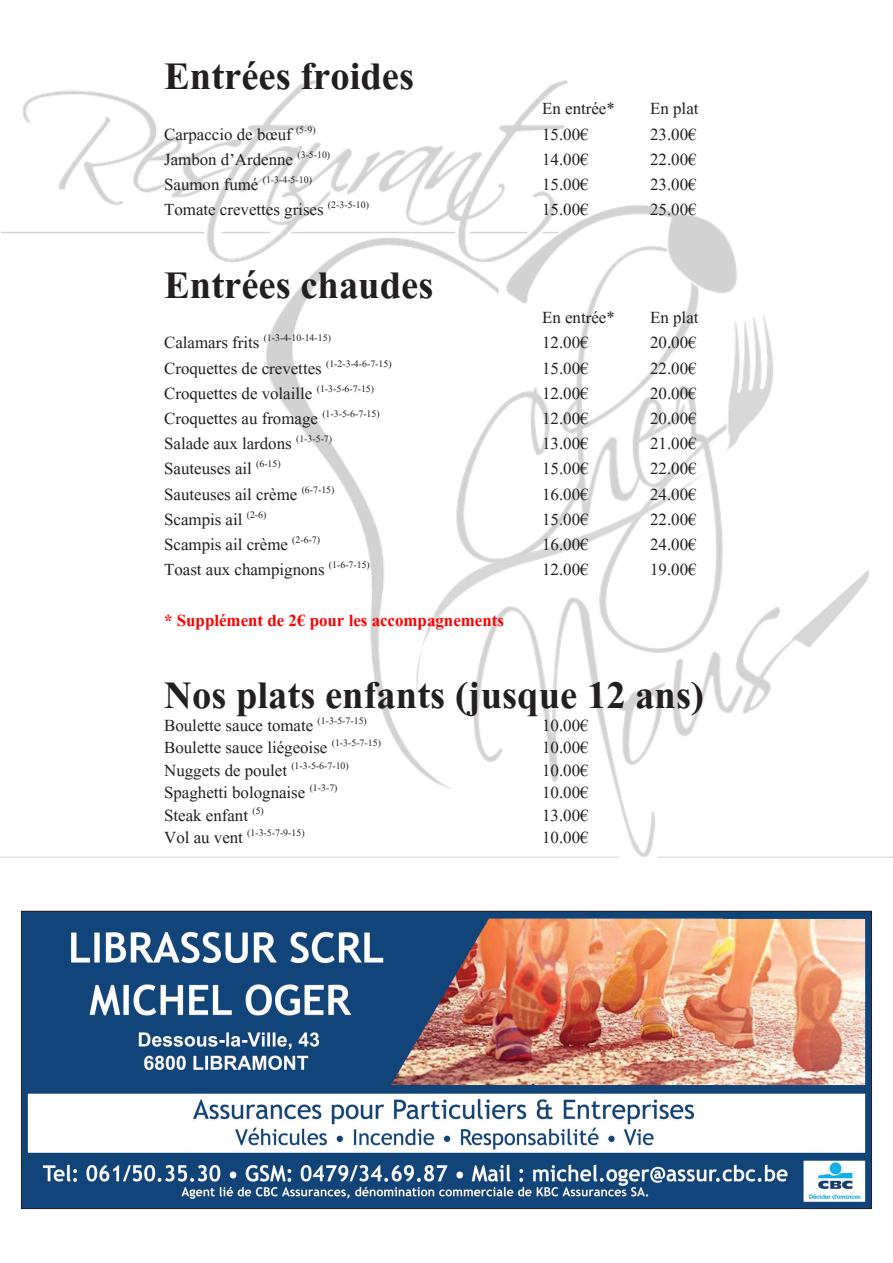
<style>
.page{position:relative;width:893px;height:1263px;background:#fff}
.page>*{position:absolute;margin:0;border:0;box-sizing:border-box;transform-origin:0 0}
.t1{font:700 48px "Aparajita";color:#231f20}
.t2{font:21px "Aparajita";color:#231f20}
.t3{font:700 21px "Aparajita";color:#f00}
.t4{font:12.3px "Aparajita";color:#231f20}
.s1{font-size:21px}
</style>
<div class="page">
<img style="left:0;top:80px;width:893px;height:834px">
<img style="left:23px;top:913px;width:847px;height:294px">
<p class="t1" style="left:164px;top:54px;width:251px">Entrées froides</p>
<p class="t2" style="left:542px;top:98px;width:74px">En entrée*</p>
<p class="t2" style="left:650px;top:98px;width:50px">En plat</p>
<p class="t2" style="left:164px;top:124px;width:153px">Carpaccio de bœuf <sup>(5-9)</sup></p>
<p class="t2" style="left:542px;top:124px;width:48px">15.00€</p>
<p class="t2" style="left:650px;top:124px;width:48px">23.00€</p>
<p class="t2" style="left:164px;top:149px;width:168px">Jambon d’Ardenne <sup>(3-5-10)</sup></p>
<p class="t2" style="left:542px;top:149px;width:48px">14.00€</p>
<p class="t2" style="left:650px;top:149px;width:48px">22.00€</p>
<p class="t4" style="left:164px;top:174px;width:149px"><span class="s1">Saumon fumé</span> (1-3-4-5-10)</p>
<p class="t2" style="left:542px;top:174px;width:48px">15.00€</p>
<p class="t2" style="left:650px;top:174px;width:48px">23.00€</p>
<p class="t2" style="left:164px;top:199px;width:206px">Tomate crevettes grises <sup>(2-3-5-10)</sup></p>
<p class="t2" style="left:542px;top:199px;width:48px">15.00€</p>
<p class="t2" style="left:650px;top:199px;width:48px">25.00€</p>
<p class="t1" style="left:164px;top:263px;width:271px">Entrées chaudes</p>
<p class="t2" style="left:542px;top:307px;width:74px">En entrée*</p>
<p class="t2" style="left:650px;top:307px;width:50px">En plat</p>
<p class="t4" style="left:164px;top:332px;width:168px"><span class="s1">Calamars frits</span> (1-3-4-10-14-15)</p>
<p class="t2" style="left:542px;top:332px;width:48px">12.00€</p>
<p class="t2" style="left:650px;top:332px;width:48px">20.00€</p>
<p class="t2" style="left:164px;top:358px;width:229px">Croquettes de crevettes <sup>(1-2-3-4-6-7-15)</sup></p>
<p class="t2" style="left:542px;top:358px;width:48px">15.00€</p>
<p class="t2" style="left:650px;top:358px;width:48px">22.00€</p>
<p class="t2" style="left:164px;top:383px;width:211px">Croquettes de volaille <sup>(1-3-5-6-7-15)</sup></p>
<p class="t2" style="left:542px;top:383px;width:48px">12.00€</p>
<p class="t2" style="left:650px;top:383px;width:48px">20.00€</p>
<p class="t2" style="left:164px;top:408px;width:217px">Croquettes au fromage <sup>(1-3-5-6-7-15)</sup></p>
<p class="t2" style="left:542px;top:408px;width:48px">12.00€</p>
<p class="t2" style="left:650px;top:408px;width:48px">20.00€</p>
<p class="t2" style="left:164px;top:433px;width:169px">Salade aux lardons <sup>(1-3-5-7)</sup></p>
<p class="t2" style="left:542px;top:433px;width:48px">13.00€</p>
<p class="t2" style="left:650px;top:433px;width:48px">21.00€</p>
<p class="t2" style="left:164px;top:458px;width:118px">Sauteuses ail <sup>(6-15)</sup></p>
<p class="t2" style="left:542px;top:458px;width:48px">15.00€</p>
<p class="t2" style="left:650px;top:458px;width:48px">22.00€</p>
<p class="t2" style="left:164px;top:484px;width:172px">Sauteuses ail crème <sup>(6-7-15)</sup></p>
<p class="t2" style="left:542px;top:484px;width:48px">16.00€</p>
<p class="t2" style="left:650px;top:484px;width:48px">24.00€</p>
<p class="t2" style="left:164px;top:509px;width:104px">Scampis ail <sup>(2-6)</sup></p>
<p class="t2" style="left:542px;top:509px;width:48px">15.00€</p>
<p class="t2" style="left:650px;top:509px;width:48px">22.00€</p>
<p class="t2" style="left:164px;top:534px;width:158px">Scampis ail crème <sup>(2-6-7)</sup></p>
<p class="t2" style="left:542px;top:534px;width:48px">16.00€</p>
<p class="t2" style="left:650px;top:534px;width:48px">24.00€</p>
<p class="t2" style="left:164px;top:559px;width:207px">Toast aux champignons <sup>(1-6-7-15)</sup></p>
<p class="t2" style="left:542px;top:559px;width:48px">12.00€</p>
<p class="t2" style="left:650px;top:559px;width:48px">19.00€</p>
<p class="t3" style="left:164px;top:610px;width:341px">* Supplément de 2€ pour les accompagnements</p>
<p class="t1" style="left:164px;top:673px;width:541px">Nos plats enfants (jusque 12 ans)</p>
<p class="t2" style="left:164px;top:715px;width:204px">Boulette sauce tomate <sup>(1-3-5-7-15)</sup></p>
<p class="t2" style="left:542px;top:715px;width:48px">10.00€</p>
<p class="t2" style="left:164px;top:737px;width:218px">Boulette sauce liégeoise <sup>(1-3-5-7-15)</sup></p>
<p class="t2" style="left:542px;top:737px;width:48px">10.00€</p>
<p class="t2" style="left:164px;top:760px;width:186px">Nuggets de poulet <sup>(1-3-5-6-7-10)</sup></p>
<p class="t2" style="left:542px;top:760px;width:48px">10.00€</p>
<p class="t2" style="left:164px;top:782px;width:175px">Spaghetti bolognaise <sup>(1-3-7)</sup></p>
<p class="t2" style="left:542px;top:782px;width:48px">10.00€</p>
<p class="t2" style="left:164px;top:805px;width:101px">Steak enfant <sup>(5)</sup></p>
<p class="t2" style="left:542px;top:805px;width:48px">13.00€</p>
<p class="t4" style="left:164px;top:827px;width:142px"><span class="s1">Vol au vent</span> (1-3-5-7-9-15)</p>
<p class="t2" style="left:542px;top:827px;width:48px">10.00€</p>
</div>
